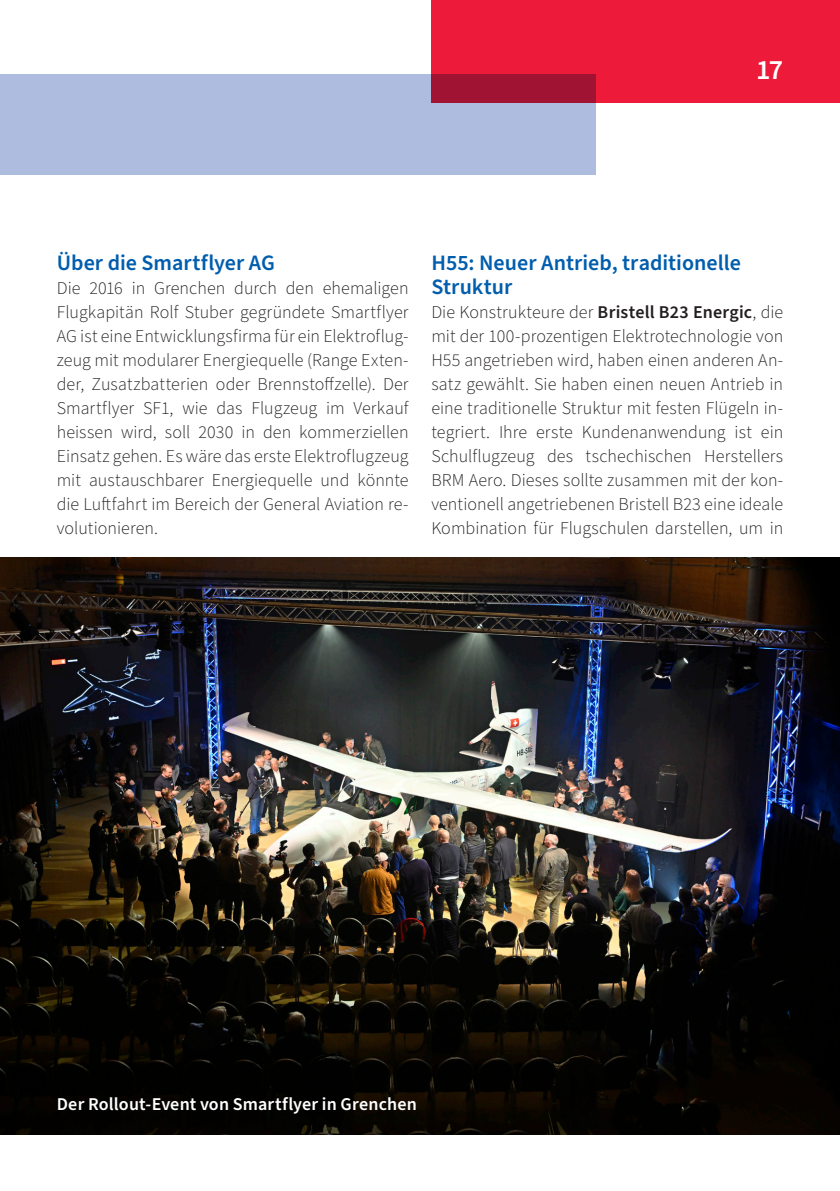
<style>
.page{position:relative;width:840px;height:1191px;background:#fff}
.page>*{position:absolute;margin:0;border:0;box-sizing:border-box;transform-origin:0 0}
.t1{font:600 28px "Source Sans Pro";color:#fff}
.t2{font:600 22px/24px "Source Sans Pro";color:#015dad}
.t3{font:300 18px/24px "Source Sans Pro";letter-spacing:.005em;color:#231f20;text-align:justify}
.t4{font:600 18px "Source Sans Pro";letter-spacing:.01em;color:#fff}
.s1{font-weight:600}
</style>
<div class="page">
<div style="left:431px;top:0;width:408px;height:102px;background:#ed1a3a"></div>
<div style="left:0;top:74px;width:595px;height:100px;background:#aebcdf"></div>
<img style="left:0;top:558px;width:839px;height:576px">
<h1 class="t1" style="left:755px;top:51px;width:29px">17</h1>
<p class="t2" style="left:57px;top:251px;width:219px">Über die Smartflyer AG</p>
<p class="t3" style="left:57px;top:276px;width:353px">Die 2016 in Grenchen durch den ehemaligen Flugkapitän Rolf Stuber gegründete Smartflyer AG ist eine Entwicklungsfirma für ein Elektroflug&shy;zeug mit modularer Energiequelle (Range Exten&shy;der, Zusatzbatterien oder Brennstoffzelle). Der Smartflyer SF1, wie das Flugzeug im Verkauf heissen wird, soll 2030 in den kommerziellen Einsatz gehen. Es wäre das erste Elektroflugzeug mit austauschbarer Energiequelle und könnte die Luftfahrt im Bereich der General Aviation re&shy;volutionieren.</p>
<p class="t2" style="left:431px;top:251px;width:311px">H55: Neuer Antrieb, traditionelle<br>Struktur</p>
<p class="t3" style="left:431px;top:300px;width:353px">Die Konstrukteure der <span class="s1">Bristell B23 Energic</span>, die mit der 100-prozentigen Elektrotechnologie von H55 angetrieben wird, haben einen anderen An&shy;satz gewählt. Sie haben einen neuen Antrieb in eine traditionelle Struktur mit festen Flügeln in&shy;tegriert. Ihre erste Kundenanwendung ist ein Schulflugzeug des tschechischen Herstellers BRM Aero. Dieses sollte zusammen mit der kon&shy;ventionell angetriebenen Bristell B23 eine ideale Kombination für Flugschulen darstellen, um in</p>
<p class="t4" style="left:57px;top:1092px;width:361px">Der Rollout-Event von Smartflyer in Grenchen</p>
</div>
